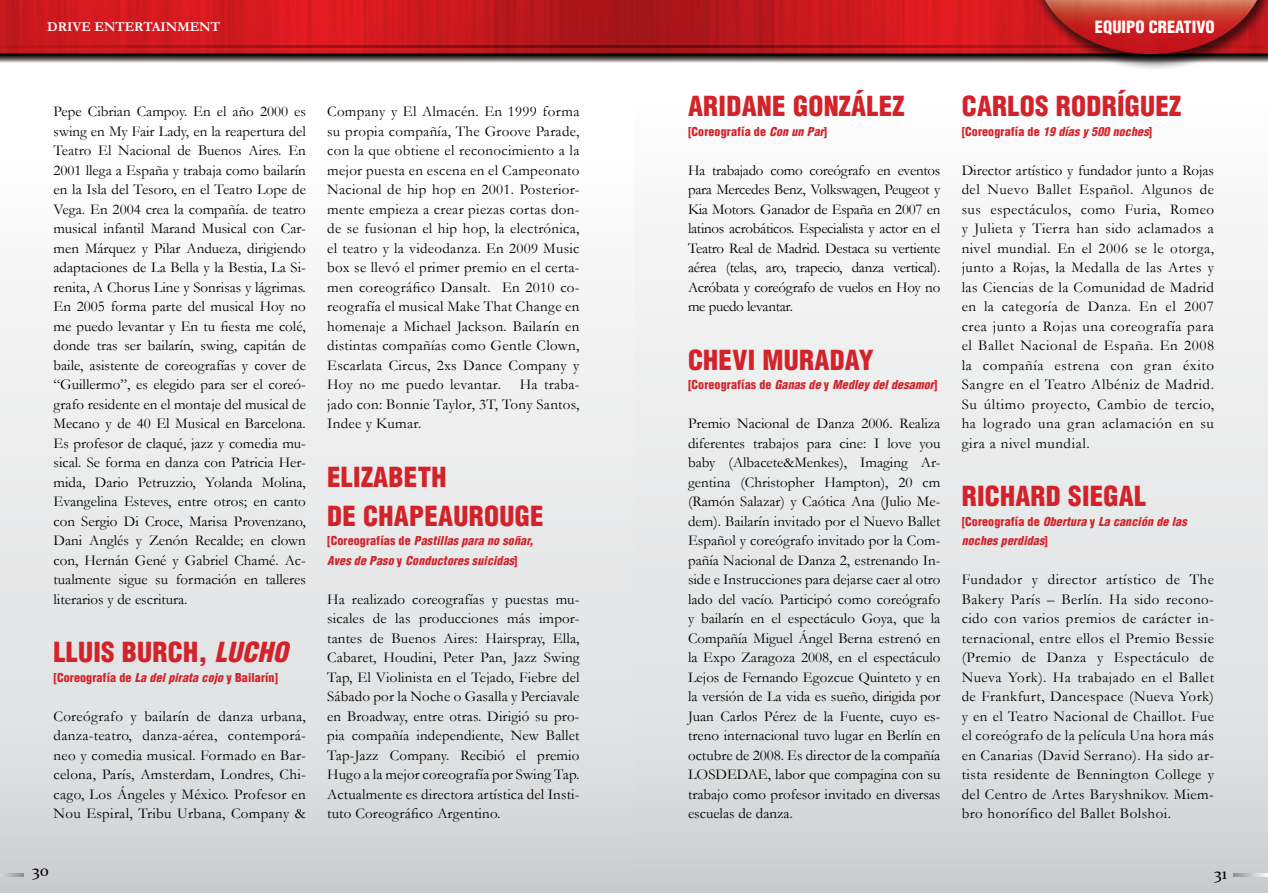
<style>
.page{position:relative;width:1268px;height:893px;background:#fff}
.page>*{position:absolute;margin:0;border:0;box-sizing:border-box;transform-origin:0 0}
.t1{font:900 condensed 27px/39px "Helvetica";letter-spacing:.01em;color:#d2232a}
.t2{font:900 condensed 16.5px "Helvetica";color:#fff}
.t3{font:16.5px "Constantia";color:#000}
.t4{font:15px/19.5px "Garamond";letter-spacing:.02em;color:#000;text-align:justify}
.t5{font:700 13.5px "Garamond";color:#fff}
.t6{font:italic 900 condensed 12px/19.5px "Helvetica";letter-spacing:.01em;color:#d2232a}
.t7{font:900 condensed 12px "Helvetica";letter-spacing:.01em;color:#d2232a}
.s1{font-style:italic}
.s2{font-style:normal}
</style>
<div class="page">
<div style="left:0;top:53px;width:634px;height:840px;background:linear-gradient(to bottom,#fff,#d3d5d6)"></div>
<div style="left:634px;top:0;width:633px;height:893px;background:linear-gradient(to bottom,#fff,#d3d5d6)"></div>
<svg style="left:0;top:53px;width:1029px;height:9px"></svg>
<svg style="left:1232px;top:873px;width:35px;height:3px"></svg>
<svg style="left:0;top:873px;width:23px;height:3px"></svg>
<svg style="left:0;top:0;width:1029px;height:53px"></svg>
<svg style="left:0;top:45px;width:1029px;height:3px"></svg>
<div style="left:1032px;top:0;width:235px;height:71px;background:#000;opacity:.61"></div>
<div style="left:1029px;top:0;width:238px;height:62px;background:#000;opacity:.75"></div>
<svg style="left:1037px;top:0;width:226px;height:54px"></svg>
<p class="t5" style="left:47px;top:18px;width:174px">DRIVE ENTERTAINMENT</p>
<p class="t4" style="left:54px;top:101px;width:254px">Pepe Cibrian Campoy. En el año 2000 es swing en My Fair Lady, en la reapertura del Teatro El Nacional de Buenos Aires. En 2001 llega a España y trabaja como bailarín en la Isla del Tesoro, en el Teatro Lope de Vega. En 2004 crea la compañía. de teatro musical infantil Marand Musical con Car&shy;men Márquez y Pilar Andueza, dirigiendo adaptaciones de La Bella y la Bestia, La Si&shy;renita, A Chorus Line y Sonrisas y lágrimas.<br>En 2005 forma parte del musical Hoy no me puedo levantar y En tu fiesta me colé, donde tras ser bailarín, swing, capitán de baile, asistente de coreografías y cover de “Guillermo”, es elegido para ser el coreó&shy;grafo residente en el montaje del musical de Mecano y de 40 El Musical en Barcelona.<br>Es profesor de claqué, jazz y comedia mu&shy;sical. Se forma en danza con Patricia Her&shy;mida, Dario Petruzzio, Yolanda Molina, Evangelina Esteves, entre otros; en canto con Sergio Di Croce, Marisa Provenzano, Dani Anglés y Zenón Recalde; en clown con, Hernán Gené y Gabriel Chamé. Ac&shy;tualmente sigue su formación en talleres literarios y de escritura.</p>
<h1 class="t1" style="left:54px;top:632px;width:236px">LLUIS BURCH, <span class="s1">LUCHO</span></h1>
<p class="t7" style="left:54px;top:670px;width:226px">[Coreografía de <span class="s1">La del pirata cojo</span> y Bailarín]</p>
<p class="t4" style="left:54px;top:706px;width:254px">Coreógrafo y bailarín de danza urbana, danza-teatro, danza-aérea, contemporá&shy;neo y comedia musical. Formado en Bar&shy;celona, París, Amsterdam, Londres, Chi&shy;cago, Los Ángeles y México. Profesor en Nou Espiral, Tribu Urbana, Company &amp;</p>
<p class="t4" style="left:327px;top:101px;width:254px">Company y El Almacén. En 1999 forma su propia compañía, The Groove Parade, con la que obtiene el reconocimiento a la mejor puesta en escena en el Campeonato Nacional de hip hop en 2001. Posterior&shy;mente empieza a crear piezas cortas don&shy;de se fusionan el hip hop, la electrónica, el teatro y la videodanza. En 2009 Music box se llevó el primer premio en el certa&shy;men coreográfico Dansalt. En 2010 co&shy;reografía el musical Make That Change en homenaje a Michael Jackson. Bailarín en distintas compañías como Gentle Clown, Escarlata Circus, 2xs Dance Company y Hoy no me puedo levantar.</p>
<p class="t4" style="left:327px;top:374px;width:254px;text-indent:193px">Ha traba&shy;jado con: Bonnie Taylor, 3T, Tony Santos, Indee y Kumar.</p>
<h1 class="t1" style="left:327px;top:457px;width:218px">ELIZABETH<br>DE CHAPEAUROUGE</h1>
<p class="t6" style="left:327px;top:531px;width:208px"><span class="s2">[Coreografías de</span> Pastillas para no soñar,<br>Aves de Paso <span class="s2">y</span> Conductores suicidas<span class="s2">]</span></p>
<p class="t4" style="left:327px;top:589px;width:254px">Ha realizado coreografías y puestas mu&shy;sicales de las producciones más impor&shy;tantes de Buenos Aires: Hairspray, Ella, Cabaret, Houdini, Peter Pan, Jazz Swing Tap, El Violinista en el Tejado, Fiebre del Sábado por la Noche o Gasalla y Perciavale en Broadway, entre otras. Dirigió su pro&shy;pia compañía independiente, New Ballet Tap-Jazz Company. Recibió el premio Hugo a la mejor coreografía por Swing Tap.<br>Actualmente es directora artística del Insti&shy;tuto Coreográfico Argentino.</p>
<p class="t2" style="left:1094px;top:17px;width:121px">EQUIPO CREATIVO</p>
<h1 class="t1" style="left:688px;top:86px;width:218px">ARIDANE GONZÁLEZ</h1>
<p class="t7" style="left:688px;top:124px;width:141px">[Coreografía de <span class="s1">Con un Par</span>]</p>
<p class="t4" style="left:688px;top:160px;width:254px">Ha trabajado como coreógrafo en eventos para Mercedes Benz, Volkswagen, Peugeot y Kia Motors. Ganador de España en 2007 en latinos acrobáticos. Especialista y actor en el Teatro Real de Madrid. Destaca su vertiente aérea (telas, aro, trapecio, danza vertical).<br>Acróbata y coreógrafo de vuelos en Hoy no me puedo levantar.</p>
<h1 class="t1" style="left:688px;top:340px;width:187px">CHEVI MURADAY</h1>
<p class="t6" style="left:688px;top:375px;width:251px"><span class="s2">[Coreografías de</span> Ganas de <span class="s2">y</span> Medley del desamor<span class="s2">]</span></p>
<p class="t4" style="left:688px;top:413px;width:254px">Premio Nacional de Danza 2006. Realiza diferentes trabajos para cine: I love you baby (Albacete&amp;Menkes), Imaging Ar&shy;gentina (Christopher Hampton), 20 cm (Ramón Salazar) y Caótica Ana (Julio Me&shy;dem). Bailarín invitado por el Nuevo Ballet Español y coreógrafo invitado por la Com&shy;pañía Nacional de Danza 2, estrenando In&shy;side e Instrucciones para dejarse caer al otro lado del vacío. Participó como coreógrafo y bailarín en el espectáculo Goya, que la Compañía Miguel Ángel Berna estrenó en la Expo Zaragoza 2008, en el espectáculo Lejos de Fernando Egozcue Quinteto y en la versión de La vida es sueño, dirigida por Juan Carlos Pérez de la Fuente, cuyo es&shy;treno internacional tuvo lugar en Berlín en octubre de 2008. Es director de la compañía LOSDEDAE, labor que compagina con su trabajo como profesor invitado en diversas escuelas de danza.</p>
<h1 class="t1" style="left:961px;top:86px;width:221px">CARLOS RODRÍGUEZ</h1>
<p class="t6" style="left:961px;top:121px;width:192px"><span class="s2">[Coreografía de</span> 19 días y 500 noches<span class="s2">]</span></p>
<p class="t4" style="left:961px;top:160px;width:254px">Director artístico y fundador junto a Rojas del Nuevo Ballet Español. Algunos de sus espectáculos, como Furia, Romeo y Julieta y Tierra han sido aclamados a nivel mundial. En el 2006 se le otorga, junto a Rojas, la Medalla de las Artes y las Ciencias de la Comunidad de Madrid en la categoría de Danza. En el 2007 crea junto a Rojas una coreografía para el Ballet Nacional de España. En 2008 la compañía estrena con gran éxito Sangre en el Teatro Albéniz de Madrid.<br>Su último proyecto, Cambio de tercio, ha logrado una gran aclamación en su gira a nivel mundial.</p>
<h1 class="t1" style="left:961px;top:476px;width:186px">RICHARD SIEGAL</h1>
<p class="t6" style="left:961px;top:511px;width:226px"><span class="s2">[Coreografía de</span> Obertura <span class="s2">y</span> La canción de las noches perdidas<span class="s2">]</span></p>
<p class="t4" style="left:961px;top:569px;width:254px">Fundador y director artístico de The Bakery París – Berlín. Ha sido recono&shy;cido con varios premios de carácter in&shy;ternacional, entre ellos el Premio Bessie (Premio de Danza y Espectáculo de Nueva York). Ha trabajado en el Ballet de Frankfurt, Dancespace (Nueva York) y en el Teatro Nacional de Chaillot. Fue el coreógrafo de la película Una hora más en Canarias (David Serrano). Ha sido ar&shy;tista residente de Bennington College y del Centro de Artes Baryshnikov. Miem&shy;bro honorífico del Ballet Bolshoi.</p>
<p class="t3" style="left:32px;top:859px;width:18px">30</p>
<p class="t3" style="left:1213px;top:862px;width:14px">31</p>
</div>
